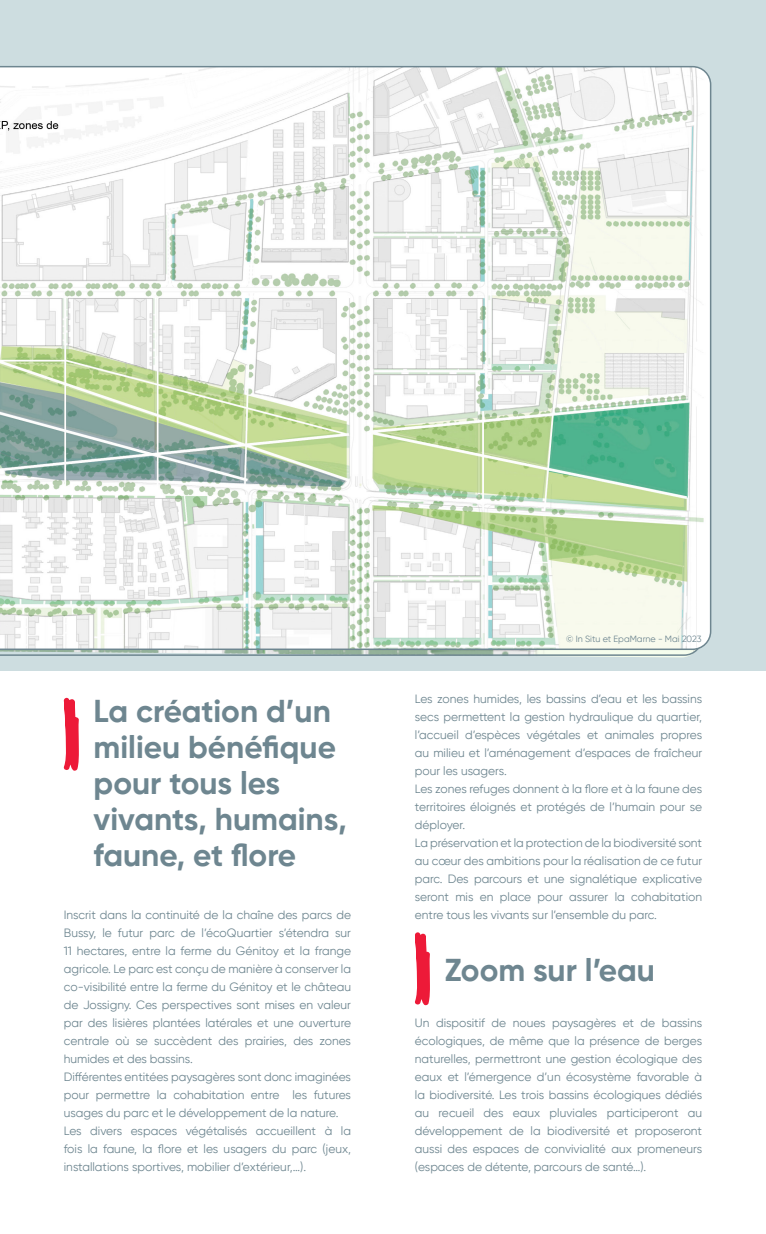
<style>
.page{position:relative;width:766px;height:1234px;background:#fff}
.page>*{position:absolute;margin:0;border:0;box-sizing:border-box;transform-origin:0 0}
.t1{font:700 31.5px/36px "Gilroy";color:#6e8690}
.t2{font:12px/18px "Gilroy";color:#6e8690;text-align:justify}
.t3{font:9px "Gilroy";color:#6e8690}
</style>
<div class="page">
<div style="left:0;top:0;width:765px;height:670px;background:#cddde0"></div>
<svg style="left:63px;top:697px;width:16px;height:74px"></svg>
<svg style="left:0;top:66px;width:711px;height:584px;background:#e0e9de"></svg>
<svg style="left:415px;top:932px;width:15px;height:73px"></svg>
<p class="t1" style="left:94px;top:692px;width:255px">La création d’un milieu bénéfique pour tous les vivants, humains, faune, et flore</p>
<p class="t2" style="left:64px;top:905px;width:289px">Inscrit dans la continuité de la chaîne des parcs de Bussy, le futur parc de l’écoQuartier s’étendra sur 11 hectares, entre la ferme du Génitoy et la frange agricole. Le parc est conçu de manière à conserver la co-visibilité entre la ferme du Génitoy et le château de Jossigny. Ces perspectives sont mises en valeur par des lisières plantées latérales et une ouverture centrale où se succèdent des prairies, des zones humides et des bassins.</p>
<p class="t2" style="left:64px;top:1067px;width:289px">Différentes entitées paysagères sont donc imaginées pour permettre la cohabitation entre les futures usages du parc et le développement de la nature.</p>
<p class="t2" style="left:64px;top:1121px;width:289px">Les divers espaces végétalisés accueillent à la fois la faune, la flore et les usagers du parc (jeux, installations sportives, mobilier d’extérieur,…).</p>
<p class="t3" style="left:566px;top:633px;width:137px">© In Situ et EpaMarne - Mai 2023</p>
<p class="t2" style="left:415px;top:689px;width:289px">Les zones humides, les bassins d’eau et les bassins secs permettent la gestion hydraulique du quartier, l’accueil d’espèces végétales et animales propres au milieu et l’aménagement d’espaces de fraîcheur pour les usagers.</p>
<p class="t2" style="left:415px;top:779px;width:289px">Les zones refuges donnent à la flore et à la faune des territoires éloignés et protégés de l’humain pour se déployer.</p>
<p class="t2" style="left:415px;top:833px;width:289px">La préservation et la protection de la biodiversité sont au cœur des ambitions pour la réalisation de ce futur parc. Des parcours et une signalétique explicative seront mis en place pour assurer la cohabitation entre tous les vivants sur l’ensemble du parc.</p>
<p class="t1" style="left:444px;top:952px;width:212px">Zoom sur l’eau</p>
<p class="t2" style="left:415px;top:1013px;width:289px">Un dispositif de noues paysagères et de bassins écologiques, de même que la présence de berges naturelles, permettront une gestion écologique des eaux et l’émergence d’un écosystème favorable à la biodiversité. Les trois bassins écologiques dédiés au recueil des eaux pluviales participeront au développement de la biodiversité et proposeront aussi des espaces de convivialité aux promeneurs (espaces de détente, parcours de santé…).</p>
</div>
